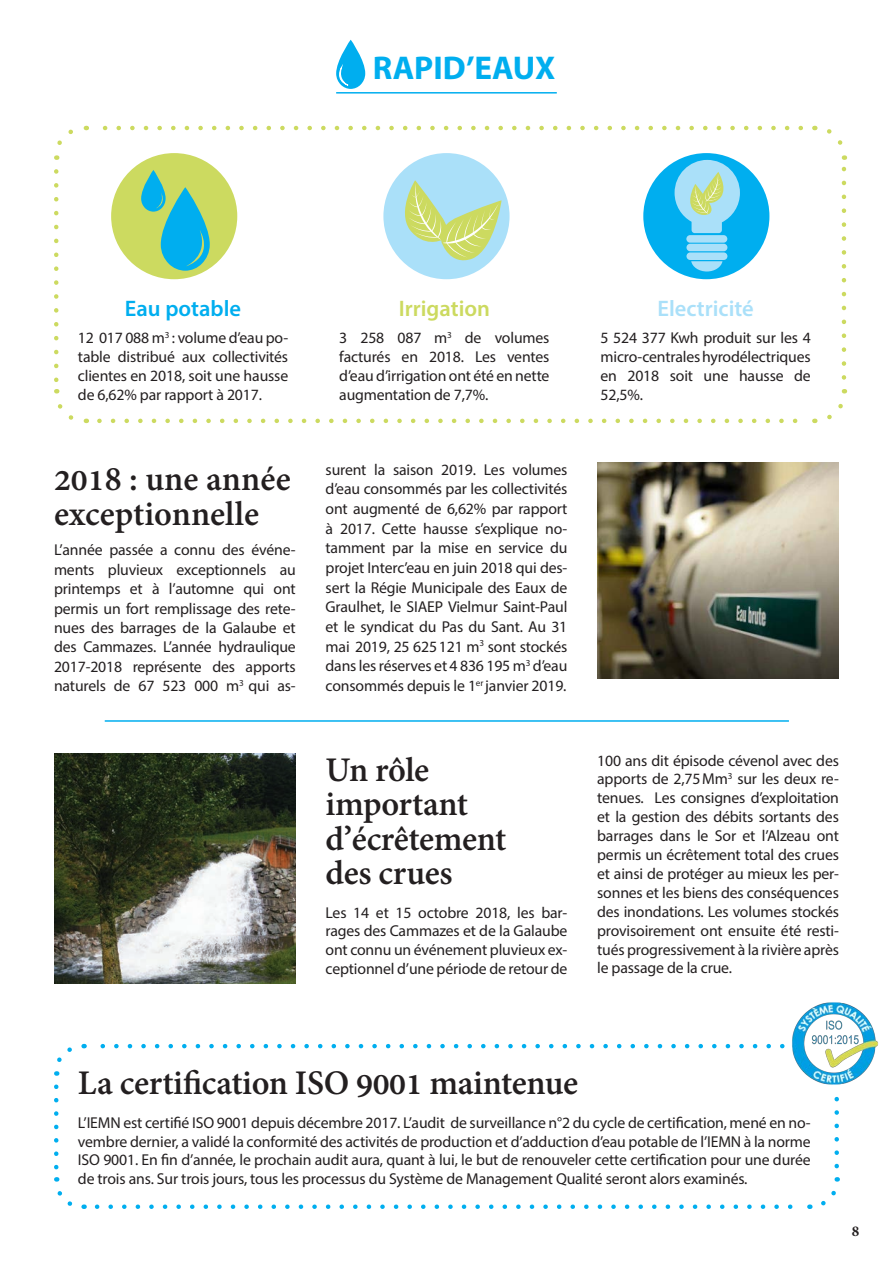
<style>
.page{position:relative;width:893px;height:1263px;background:#fff}
.page>*{position:absolute;margin:0;border:0;box-sizing:border-box;transform-origin:0 0}
.t1{font:700 37.5px/34.5px "Adobe Devanagari";letter-spacing:-.01em;color:#231f20}
.t2{font:700 33px "Myriad Pro";color:#00aeef}
.t3{font:600 22.5px "Myriad Pro";color:#aae0f9}
.t4{font:600 22.5px "Myriad Pro";color:#00aeef}
.t5{font:600 22.5px "Myriad Pro";color:#ccda60}
.t6{font:15.75px/18.9px "Myriad Pro";letter-spacing:-.01em;color:#231f20;text-align:justify}
.t7{font:700 15px "Minion Pro";color:#231f20}
</style>
<div class="page">
<hr style="left:336px;top:92px;width:221px;height:2px;background:#00aeef">
<hr style="left:105px;top:720px;width:684px;height:2px;background:#00aeef">
<img style="left:597px;top:463px;width:242px;height:215px">
<img style="left:54px;top:754px;width:242px;height:229px">
<svg style="left:97px;top:1204px;width:696px;height:5px"></svg>
<svg style="left:54px;top:1047px;width:18px;height:29px"></svg>
<svg style="left:54px;top:1087px;width:4px;height:94px"></svg>
<svg style="left:57px;top:1191px;width:28px;height:18px"></svg>
<svg style="left:821px;top:1177px;width:19px;height:29px"></svg>
<svg style="left:834px;top:1096px;width:5px;height:70px"></svg>
<svg style="left:84px;top:1044px;width:701px;height:4px"></svg>
<svg style="left:99px;top:419px;width:699px;height:4px"></svg>
<svg style="left:102px;top:126px;width:699px;height:4px"></svg>
<svg style="left:54px;top:129px;width:19px;height:31px"></svg>
<svg style="left:54px;top:171px;width:4px;height:222px"></svg>
<svg style="left:57px;top:404px;width:30px;height:20px"></svg>
<svg style="left:827px;top:389px;width:21px;height:31px"></svg>
<svg style="left:842px;top:155px;width:4px;height:222px"></svg>
<svg style="left:814px;top:125px;width:29px;height:20px"></svg>
<div style="left:111px;top:153px;width:126px;height:126px;background:#ccda60;border-radius:63px"></div>
<svg style="left:141px;top:170px;width:75px;height:101px"></svg>
<div style="left:383px;top:153px;width:127px;height:126px;background:#aae0f9;border-radius:63px"></div>
<svg style="left:396px;top:180px;width:106px;height:86px"></svg>
<div style="left:643px;top:153px;width:126px;height:126px;background:#00aeef;border-radius:63px"></div>
<svg style="left:691px;top:261px;width:31px;height:10px"></svg>
<div style="left:686px;top:252px;width:41px;height:8px;background:#aae0f9;border-radius:4px"></div>
<div style="left:686px;top:244px;width:41px;height:7px;background:#aae0f9;border-radius:4px"></div>
<div style="left:686px;top:235px;width:41px;height:8px;background:#aae0f9;border-radius:4px"></div>
<svg style="left:675px;top:160px;width:65px;height:73px"></svg>
<img style="left:792px;top:1002px;width:87px;height:83px">
<svg style="left:336px;top:40px;width:29px;height:49px"></svg>
<p class="t2" style="left:373px;top:46px;width:184px">RAPID’EAUX</p>
<p class="t4" style="left:125px;top:294px;width:118px">Eau potable</p>
<p class="t6" style="left:78px;top:328px;width:212px">12 017 088 m<sup>3</sup> : volume d’eau po&shy;table distribué aux collectivités clientes en 2018, soit une hausse de 6,62% par rapport à 2017.</p>
<p class="t1" style="left:54px;top:465px;width:238px;line-height:35px">2018 : une année exceptionnelle</p>
<p class="t6" style="left:54px;top:540px;width:243px;line-height:19.4px">L’année passée a connu des événe&shy;ments pluvieux exceptionnels au printemps et à l’automne qui ont permis un fort remplissage des rete&shy;nues des barrages de la Galaube et des Cammazes. L’année hydraulique 2017-2018 représente des apports naturels de 67 523 000 m<sup>3</sup> qui as-</p>
<p class="t5" style="left:399px;top:294px;width:93px">Irrigation</p>
<p class="t6" style="left:339px;top:328px;width:212px">3 258 087 m<sup>3</sup> de volumes facturés en 2018. Les ventes d’eau d’irrigation ont été en nette augmentation de 7,7%.</p>
<p class="t6" style="left:326px;top:459px;width:243px;line-height:19.6px">surent la saison 2019. Les volumes d’eau consommés par les collectivités ont augmenté de 6,62% par rapport à 2017. Cette hausse s’explique no&shy;tamment par la mise en service du projet Interc’eau en juin 2018 qui des&shy;sert la Régie Municipale des Eaux de Graulhet, le SIAEP Vielmur Saint-Paul et le syndicat du Pas du Sant. Au 31 mai 2019, 25 625121 m<sup>3</sup> sont stockés dans les réserves et 4 836 195 m<sup>3</sup> d’eau consommés depuis le 1<sup>er</sup> janvier 2019.</p>
<p class="t1" style="left:326px;top:756px;width:182px">Un rôle important d’écrêtement</p>
<p class="t1" style="left:326px;top:860px;width:129px">des crues</p>
<p class="t6" style="left:326px;top:902px;width:243px">Les 14 et 15 octobre 2018, les bar&shy;rages des Cammazes et de la Galaube ont connu un événement pluvieux ex&shy;ceptionnel d’une période de retour de</p>
<p class="t3" style="left:657px;top:294px;width:98px">Electricité</p>
<p class="t6" style="left:600px;top:328px;width:212px">5 524 377 Kwh produit sur les 4 micro-centrales hyrodélectriques en 2018 soit une hausse de 52,5%.</p>
<p class="t6" style="left:597px;top:750px;width:243px">100 ans dit épisode cévenol avec des apports de 2,75Mm<sup>3</sup> sur les deux re&shy;tenues. Les consignes d’exploitation et la gestion des débits sortants des barrages dans le Sor et l’Alzeau ont permis un écrêtement total des crues et ainsi de protéger au mieux les per&shy;sonnes et les biens des conséquences des inondations. Les volumes stockés provisoirement ont ensuite été resti&shy;tués progressivement à la rivière après le passage de la crue.</p>
<p class="t1" style="left:78px;top:1070px;width:502px">La certification ISO 9001 maintenue</p>
<p class="t6" style="left:78px;top:1113px;width:734px">L’IEMN est certifié ISO 9001 depuis décembre 2017. L’audit de surveillance n°2 du cycle de certification, mené en no&shy;vembre dernier, a validé la conformité des activités de production et d’adduction d’eau potable de l’IEMN à la norme ISO 9001. En fin d’année, le prochain audit aura, quant à lui, le but de renouveler cette certification pour une durée de trois ans. Sur trois jours, tous les processus du Système de Management Qualité seront alors examinés.</p>
<p class="t7" style="left:852px;top:1220px;width:9px">8</p>
</div>
